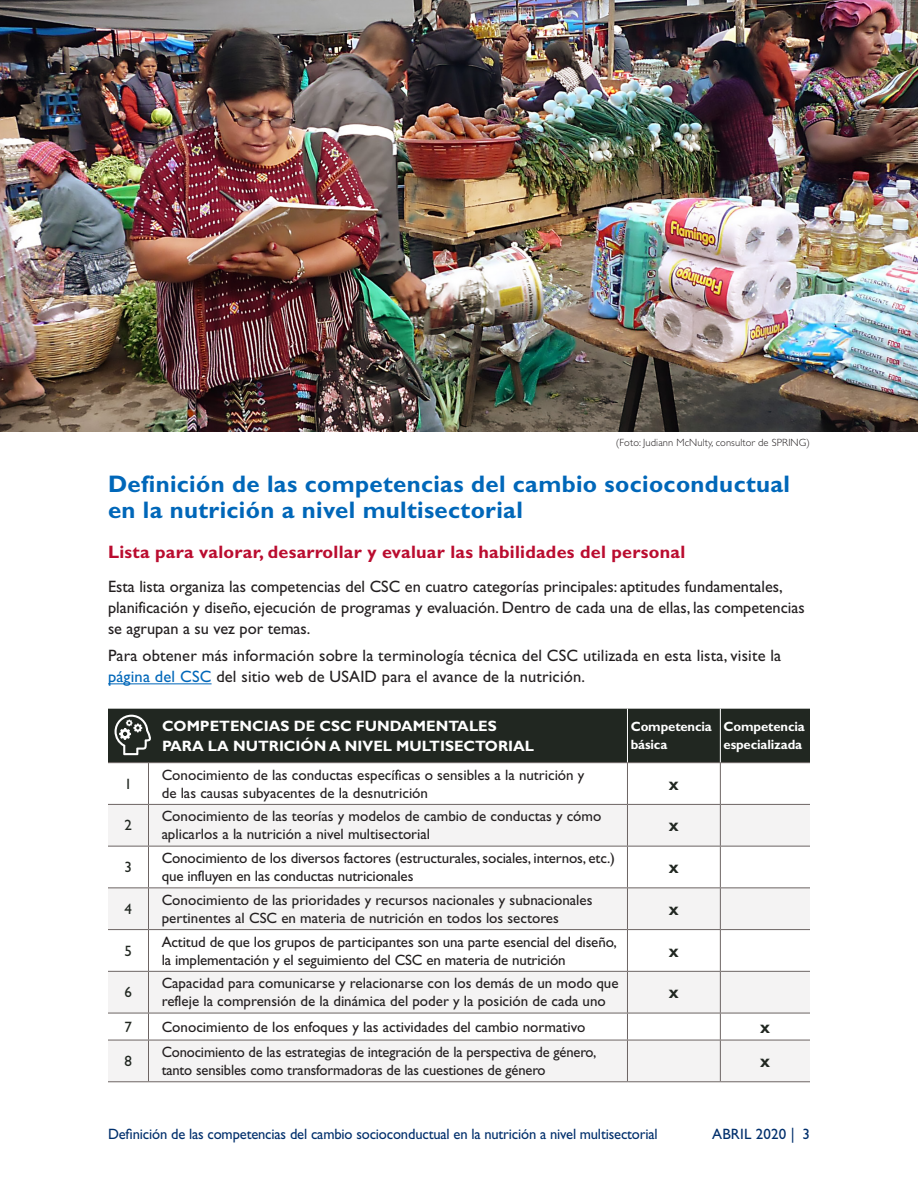
<style>
.page{position:relative;width:918px;height:1188px;background:#fff}
.page>*{position:absolute;margin:0;border:0;box-sizing:border-box;transform-origin:0 0}
.t1{font:700 24px/26px "Gill Sans Std";letter-spacing:.015em;color:#0067b9}
.t2{font:700 18px "Gill Sans Std";letter-spacing:.015em;color:#ba0c2f}
.Table-Check-Box{font:700 18px "Gill Sans Std";color:#212721}
.Body_Text{font:16.5px/21px "Gill Sans Std";color:#231f20}
.Table-Text{font:15px/18px "Gill Sans Std";color:#231f20}
.t3{font:15px "Gill Sans Std";letter-spacing:-.01em;color:#002f6c}
.Table-Head1{font:700 15px/19.5px "Gill Sans Std";color:#fff}
.t4{font:15px "Gill Sans Std";letter-spacing:.01em;color:#002f6c}
.Table{font:15px "Gill Sans Std";color:#212721}
.Table-Head1-9pt{font:700 13.5px/18px "Gill Sans Std";letter-spacing:-.01em;color:#fff}
.Photo-Credit{font:300 10.5px "Gill Sans Std";letter-spacing:.01em;color:#231f20}
.s1{color:#0067b9}
</style>
<div class="page">
<hr style="left:108px;top:683px;width:104px;height:1px;background:#0067b9">
<svg style="left:108px;top:805px;width:702px;height:276px;fill:#f4f3f3"></svg>
<div style="left:148px;top:846px;width:479px;height:42px;background:#fff"></div>
<hr style="left:148px;top:763px;width:1px;height:41px;background:#6c6463">
<hr style="left:627px;top:763px;width:1px;height:41px;background:#6c6463">
<hr style="left:720px;top:763px;width:1px;height:41px;background:#6c6463">
<hr style="left:108px;top:804px;width:40px;height:1px;background:#6c6463">
<hr style="left:148px;top:804px;width:479px;height:1px;background:#6c6463">
<hr style="left:148px;top:805px;width:1px;height:41px;background:#6c6463">
<hr style="left:627px;top:804px;width:93px;height:1px;background:#6c6463">
<hr style="left:627px;top:805px;width:1px;height:41px;background:#6c6463">
<hr style="left:720px;top:804px;width:90px;height:1px;background:#6c6463">
<hr style="left:720px;top:805px;width:1px;height:41px;background:#6c6463">
<hr style="left:108px;top:846px;width:40px;height:1px;background:#6c6463">
<hr style="left:148px;top:846px;width:479px;height:1px;background:#6c6463">
<hr style="left:148px;top:847px;width:1px;height:40px;background:#6c6463">
<hr style="left:627px;top:846px;width:93px;height:1px;background:#6c6463">
<hr style="left:627px;top:847px;width:1px;height:40px;background:#6c6463">
<hr style="left:720px;top:846px;width:90px;height:1px;background:#6c6463">
<hr style="left:720px;top:847px;width:1px;height:40px;background:#6c6463">
<hr style="left:108px;top:887px;width:40px;height:1px;background:#6c6463">
<hr style="left:148px;top:887px;width:479px;height:1px;background:#6c6463">
<hr style="left:148px;top:888px;width:1px;height:41px;background:#6c6463">
<hr style="left:627px;top:887px;width:93px;height:1px;background:#6c6463">
<hr style="left:627px;top:888px;width:1px;height:41px;background:#6c6463">
<hr style="left:720px;top:887px;width:90px;height:1px;background:#6c6463">
<hr style="left:720px;top:888px;width:1px;height:41px;background:#6c6463">
<hr style="left:108px;top:929px;width:40px;height:1px;background:#6c6463">
<hr style="left:148px;top:929px;width:479px;height:1px;background:#6c6463">
<hr style="left:148px;top:930px;width:1px;height:41px;background:#6c6463">
<hr style="left:627px;top:929px;width:93px;height:1px;background:#6c6463">
<hr style="left:627px;top:930px;width:1px;height:41px;background:#6c6463">
<hr style="left:720px;top:929px;width:90px;height:1px;background:#6c6463">
<hr style="left:720px;top:930px;width:1px;height:41px;background:#6c6463">
<hr style="left:108px;top:971px;width:40px;height:1px;background:#6c6463">
<hr style="left:148px;top:971px;width:479px;height:1px;background:#6c6463">
<hr style="left:148px;top:972px;width:1px;height:41px;background:#6c6463">
<hr style="left:627px;top:971px;width:93px;height:1px;background:#6c6463">
<hr style="left:627px;top:972px;width:1px;height:41px;background:#6c6463">
<hr style="left:720px;top:971px;width:90px;height:1px;background:#6c6463">
<hr style="left:720px;top:972px;width:1px;height:41px;background:#6c6463">
<hr style="left:108px;top:1013px;width:40px;height:1px;background:#6c6463">
<hr style="left:148px;top:1013px;width:479px;height:1px;background:#6c6463">
<svg style="left:148px;top:1013px;width:1px;height:27px"></svg>
<hr style="left:627px;top:1013px;width:93px;height:1px;background:#6c6463">
<svg style="left:627px;top:1013px;width:1px;height:27px"></svg>
<hr style="left:720px;top:1013px;width:90px;height:1px;background:#6c6463">
<svg style="left:720px;top:1013px;width:1px;height:27px"></svg>
<hr style="left:108px;top:1040px;width:40px;height:1px;background:#6c6463">
<hr style="left:148px;top:1040px;width:479px;height:1px;background:#6c6463">
<hr style="left:148px;top:1040px;width:1px;height:41px;background:#6c6463">
<hr style="left:627px;top:1040px;width:93px;height:1px;background:#6c6463">
<hr style="left:627px;top:1040px;width:1px;height:41px;background:#6c6463">
<hr style="left:720px;top:1040px;width:90px;height:1px;background:#6c6463">
<hr style="left:720px;top:1040px;width:1px;height:41px;background:#6c6463">
<hr style="left:108px;top:1081px;width:40px;height:1px;background:#6c6463">
<hr style="left:148px;top:1081px;width:479px;height:1px;background:#6c6463">
<hr style="left:627px;top:1081px;width:93px;height:1px;background:#6c6463">
<hr style="left:720px;top:1081px;width:90px;height:1px;background:#6c6463">
<div style="left:108px;top:709px;width:702px;height:54px;background:#212721"></div>
<img style="left:0;top:0;width:918px;height:432px">
<p class="Photo-Credit" style="left:616px;top:436px;width:196px">(Foto: Judiann McNulty, consultor de SPRING)</p>
<h3 class="t1" style="left:108px;top:471px;width:684px">Definición de las competencias del cambio socioconductual en la nutrición a nivel multisectorial</h3>
<h4 class="t2" style="left:108px;top:541px;width:579px">Lista para valorar, desarrollar y evaluar las habilidades del personal</h4>
<p class="Body_Text" style="left:108px;top:576px;width:698px">Esta lista organiza las competencias del CSC en cuatro categorías principales: aptitudes fundamentales, planificación y diseño, ejecución de programas y evaluación. Dentro de cada una de ellas, las competencias se agrupan a su vez por temas.</p>
<p class="Body_Text" style="left:108px;top:645px;width:675px">Para obtener más información sobre la terminología técnica del CSC utilizada en esta lista, visite la <span class="s1">página del CSC</span> del sitio web de USAID para el avance de la nutrición.</p>
<p class="Table-Head1" style="left:162px;top:716px;width:374px">COMPETENCIAS DE CSC FUNDAMENTALES<br>PARA LA NUTRICIÓN A NIVEL MULTISECTORIAL</p>
<p class="Table-Head1-9pt" style="left:631px;top:718px;width:83px">Competencia básica</p>
<p class="Table-Head1-9pt" style="left:724px;top:718px;width:83px">Competencia especializada</p>
<p class="Table" style="left:124px;top:775px;width:9px">1</p>
<p class="Table-Text" style="left:162px;top:766px;width:424px">Conocimiento de las conductas específicas o sensibles a la nutrición y de las causas subyacentes de la desnutrición</p>
<p class="Table-Check-Box" style="left:669px;top:773px;width:11px">x</p>
<p class="Table" style="left:124px;top:817px;width:9px">2</p>
<p class="Table-Text" style="left:162px;top:807px;width:441px">Conocimiento de las teorías y modelos de cambio de conductas y cómo aplicarlos a la nutrición a nivel multisectorial</p>
<p class="Table" style="left:124px;top:858px;width:9px">3</p>
<p class="Table-Text" style="left:162px;top:849px;width:455px">Conocimiento de los diversos factores (estructurales, sociales, internos, etc.) que influyen en las conductas nutricionales</p>
<p class="Table" style="left:124px;top:900px;width:9px">4</p>
<p class="Table-Text" style="left:162px;top:891px;width:432px">Conocimiento de las prioridades y recursos nacionales y subnacionales pertinentes al CSC en materia de nutrición en todos los sectores</p>
<p class="Table" style="left:124px;top:942px;width:9px">5</p>
<p class="Table-Text" style="left:162px;top:933px;width:456px">Actitud de que los grupos de participantes son una parte esencial del diseño, la implementación y el seguimiento del CSC en materia de nutrición</p>
<p class="Table" style="left:124px;top:984px;width:9px">6</p>
<p class="Table-Text" style="left:162px;top:974px;width:458px">Capacidad para comunicarse y relacionarse con los demás de un modo que refleje la comprensión de la dinámica del poder y la posición de cada uno</p>
<p class="Table-Check-Box" style="left:669px;top:815px;width:11px">x</p>
<p class="Table-Check-Box" style="left:669px;top:856px;width:11px">x</p>
<p class="Table-Check-Box" style="left:669px;top:898px;width:11px">x</p>
<p class="Table-Check-Box" style="left:669px;top:940px;width:11px">x</p>
<p class="Table-Check-Box" style="left:669px;top:982px;width:11px">x</p>
<p class="Table" style="left:124px;top:1018px;width:9px">7</p>
<p class="Table-Text" style="left:162px;top:1018px;width:425px">Conocimiento de los enfoques y las actividades del cambio normativo</p>
<p class="Table-Check-Box" style="left:760px;top:1016px;width:11px">x</p>
<p class="Table" style="left:124px;top:1052px;width:9px">8</p>
<p class="Table-Text" style="left:162px;top:1043px;width:436px">Conocimiento de las estrategias de integración de la perspectiva de género, tanto sensibles como transformadoras de las cuestiones de género</p>
<p class="Table-Check-Box" style="left:760px;top:1050px;width:11px">x</p>
<p class="t3" style="left:108px;top:1125px;width:551px">Definición de las competencias del cambio socioconductual en la nutrición a nivel multisectorial</p>
<p class="t4" style="left:712px;top:1125px;width:99px">ABRIL 2020 | 3</p>
</div>
